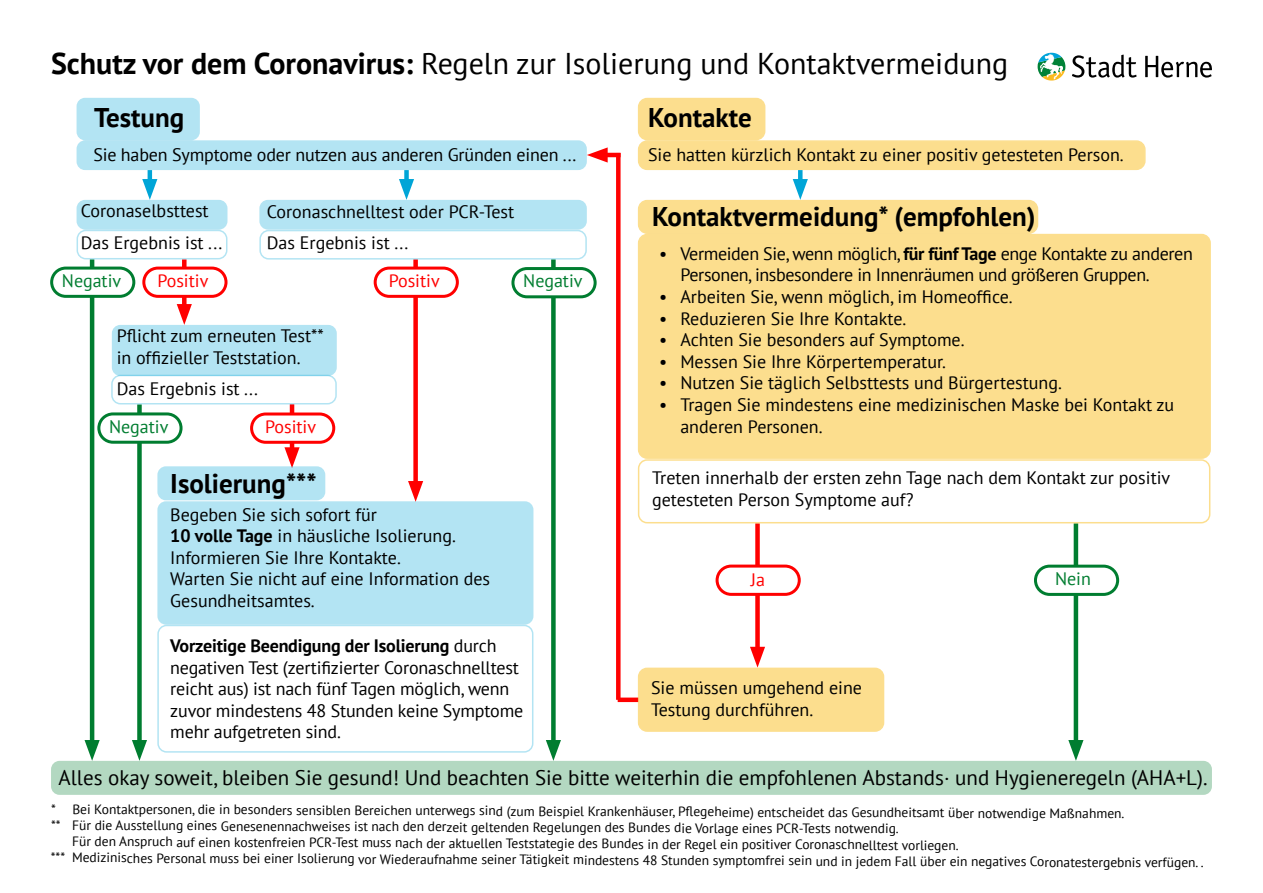
<style>
.page{position:relative;width:1263px;height:893px;background:#fff}
.page>*{position:absolute;margin:0;border:0;box-sizing:border-box;transform-origin:0 0}
.Überschrift1{font:30px "PT Sans";color:#000}
.Überschrift2{font:700 27px "PT Sans";color:#000}
.gross{font:21px "PT Sans";color:#000}
.liste{font:18px/21.6px "PT Sans";color:#000}
.liste-2{font:18px/21.6px "PT Sans";letter-spacing:-.02em;color:#000}
.negativ{font:18px "PT Sans";color:#007d30}
.positiv{font:18px "PT Sans";color:#f00}
.klein{font:13.5px "PT Sans";letter-spacing:-.005em;color:#000}
.s1{font-weight:700}
</style>
<div class="page">
<hr style="left:90px;top:259px;width:4px;height:489px;background:#007d30">
<svg style="left:85px;top:740px;width:15px;height:21px"></svg>
<div style="left:52px;top:268px;width:82px;height:28px;background:#fff;border-radius:14px"></div>
<div style="left:50px;top:267px;width:85px;height:31px;border:3px solid #007d30;border-radius:14px"></div>
<div style="left:182px;top:259px;width:5px;height:53px;background:#f00"></div>
<svg style="left:177px;top:304px;width:15px;height:21px"></svg>
<div style="left:144px;top:268px;width:82px;height:28px;background:#fff;border-radius:14px"></div>
<div style="left:142px;top:267px;width:85px;height:31px;border:3px solid #f00;border-radius:14px"></div>
<div style="left:137px;top:404px;width:5px;height:344px;background:#007d30"></div>
<svg style="left:132px;top:740px;width:15px;height:21px"></svg>
<div style="left:99px;top:414px;width:82px;height:28px;background:#fff;border-radius:14px"></div>
<div style="left:97px;top:412px;width:86px;height:32px;border:3px solid #007d30;border-radius:14px"></div>
<div style="left:551px;top:259px;width:5px;height:489px;background:#007d30"></div>
<svg style="left:546px;top:740px;width:15px;height:21px"></svg>
<div style="left:513px;top:269px;width:82px;height:28px;background:#fff;border-radius:14px"></div>
<div style="left:511px;top:267px;width:86px;height:31px;border:3px solid #007d30;border-radius:14px"></div>
<hr style="left:1074px;top:523px;width:4px;height:225px;background:#007d30">
<svg style="left:1068px;top:740px;width:15px;height:21px"></svg>
<div style="left:1035px;top:566px;width:83px;height:28px;background:#fff;border-radius:14px"></div>
<div style="left:1034px;top:565px;width:85px;height:31px;border:3px solid #007d30;border-radius:14px"></div>
<hr style="left:290px;top:404px;width:4px;height:52px;background:#f00">
<svg style="left:284px;top:447px;width:16px;height:19px"></svg>
<div style="left:252px;top:414px;width:82px;height:28px;background:#fff;border-radius:14px"></div>
<div style="left:250px;top:412px;width:85px;height:32px;border:3px solid #f00;border-radius:14px"></div>
<div style="left:413px;top:259px;width:5px;height:230px;background:#f00"></div>
<svg style="left:408px;top:481px;width:15px;height:20px"></svg>
<div style="left:375px;top:268px;width:82px;height:28px;background:#fff;border-radius:14px"></div>
<div style="left:374px;top:267px;width:85px;height:31px;border:3px solid #f00;border-radius:14px"></div>
<div style="left:755px;top:523px;width:5px;height:132px;background:#f00"></div>
<svg style="left:750px;top:647px;width:15px;height:21px"></svg>
<div style="left:717px;top:566px;width:82px;height:28px;background:#fff;border-radius:14px"></div>
<div style="left:715px;top:565px;width:86px;height:31px;border:3px solid #f00;border-radius:14px"></div>
<hr style="left:618px;top:698px;width:20px;height:4px;background:#f00">
<svg style="left:616px;top:157px;width:4px;height:543px;background:#ff0404"></svg>
<hr style="left:599px;top:153px;width:21px;height:4px;background:#f00">
<svg style="left:587px;top:147px;width:21px;height:16px"></svg>
<div style="left:77px;top:98px;width:123px;height:42px;background:#b3e4f3;border-radius:9px"></div>
<hr style="left:148px;top:170px;width:4px;height:17px;background:#00a5d7">
<svg style="left:142px;top:179px;width:15px;height:21px"></svg>
<div style="left:77px;top:140px;width:510px;height:30px;background:#b3e4f3;border-radius:9px"></div>
<div style="left:639px;top:99px;width:126px;height:41px;background:#fcde8e;border-radius:9px"></div>
<div style="left:638px;top:98px;width:127px;height:42px;border:2px solid #fabe1e;border-radius:9px"></div>
<div style="left:404px;top:170px;width:5px;height:17px;background:#00a5d7"></div>
<svg style="left:399px;top:179px;width:15px;height:21px"></svg>
<div style="left:77px;top:200px;width:150px;height:30px;background:#b3e4f3;border-radius:9px"></div>
<div style="left:77px;top:230px;width:150px;height:29px;border:2px solid #00a5d7;border-radius:9px"></div>
<div style="left:112px;top:325px;width:225px;height:51px;background:#b3e4f3;border-radius:9px"></div>
<div style="left:111px;top:375px;width:226px;height:29px;border:2px solid #00a5d7;border-radius:9px"></div>
<div style="left:157px;top:466px;width:168px;height:34px;background:#b3e4f3;border-radius:9px"></div>
<div style="left:157px;top:625px;width:376px;height:128px;border:2px solid #00a5d7;border-radius:9px"></div>
<div style="left:51px;top:761px;width:1161px;height:34px;background:#b3d8c1;border-radius:9px"></div>
<div style="left:259px;top:200px;width:328px;height:30px;background:#b3e4f3;border-radius:9px"></div>
<div style="left:259px;top:230px;width:328px;height:30px;border:2px solid #00a5d7;border-radius:9px"></div>
<div style="left:639px;top:141px;width:506px;height:28px;background:#fcde8e;border-radius:9px"></div>
<div style="left:638px;top:140px;width:507px;height:30px;border:2px solid #fabe1e;border-radius:9px"></div>
<div style="left:639px;top:201px;width:398px;height:32px;background:#fcde8e;border-radius:9px"></div>
<div style="left:638px;top:200px;width:400px;height:34px;border:2px solid #fabe1e;border-radius:9px"></div>
<div style="left:639px;top:235px;width:571px;height:223px;background:#fcde8e;border-radius:9px"></div>
<div style="left:638px;top:234px;width:573px;height:225px;border:2px solid #fabe1e;border-radius:9px"></div>
<div style="left:157px;top:501px;width:376px;height:124px;background:#b3e4f3;border-radius:9px"></div>
<svg style="left:798px;top:170px;width:4px;height:9px"></svg>
<svg style="left:793px;top:179px;width:15px;height:21px"></svg>
<div style="left:638px;top:459px;width:572px;height:64px;border:2px solid #fabe1e;border-radius:9px"></div>
<div style="left:639px;top:668px;width:244px;height:63px;background:#fcde8e;border-radius:9px"></div>
<div style="left:638px;top:668px;width:246px;height:64px;border:2px solid #fabe1e;border-radius:9px"></div>
<svg style="left:1072px;top:55px;width:140px;height:23px"></svg>
<svg style="left:1037px;top:53px;width:28px;height:28px"></svg>
<p class="Überschrift1" style="left:51px;top:44px;width:959px"><span class="s1">Schutz vor dem Coronavirus:</span> Regeln zur Isolierung und Kontaktvermeidung</p>
<p class="Überschrift2" style="left:94px;top:100px;width:92px">Testung</p>
<p class="Überschrift2" style="left:648px;top:100px;width:105px">Kontakte</p>
<p class="liste" style="left:93px;top:143px;width:484px">Sie haben Symptome oder nutzen aus anderen Gründen einen ...</p>
<p class="liste" style="left:648px;top:143px;width:477px">Sie hatten kürzlich Kontakt zu einer positiv getesteten Person.</p>
<p class="liste" style="left:81px;top:199px;width:129px">Coronaselbsttest</p>
<p class="liste" style="left:267px;top:200px;width:249px">Coronaschnelltest oder PCR-Test</p>
<p class="liste" style="left:81px;top:232px;width:143px">Das Ergebnis ist ...</p>
<p class="Überschrift2" style="left:652px;top:199px;width:385px">Kontaktvermeidung* (empfohlen)</p>
<p class="liste-2" style="left:680px;top:242px;width:514px;text-indent:-21px">• Vermeiden Sie, wenn möglich, <span class="s1">für fünf Tage</span> enge Kontakte zu anderen<br>Personen, insbesondere in Innenräumen und größeren Gruppen.</p>
<p class="liste" style="left:659px;top:285px;width:355px">• Arbeiten Sie, wenn möglich, im Homeoffice.</p>
<p class="liste" style="left:659px;top:307px;width:249px">• Reduzieren Sie Ihre Kontakte.</p>
<p class="liste" style="left:659px;top:329px;width:307px">• Achten Sie besonders auf Symptome.</p>
<p class="liste" style="left:659px;top:350px;width:288px">• Messen Sie Ihre Körpertemperatur.</p>
<p class="liste" style="left:659px;top:372px;width:404px">• Nutzen Sie täglich Selbsttests und Bürgertestung.</p>
<p class="liste" style="left:680px;top:393px;width:495px;text-indent:-21px">• Tragen Sie mindestens eine medizinischen Maske bei Kontakt zu anderen Personen.</p>
<p class="liste" style="left:267px;top:232px;width:143px">Das Ergebnis ist ...</p>
<p class="negativ" style="left:62px;top:269px;width:61px">Negativ</p>
<p class="positiv" style="left:157px;top:269px;width:53px">Positiv</p>
<p class="positiv" style="left:389px;top:269px;width:53px">Positiv</p>
<p class="negativ" style="left:523px;top:269px;width:61px">Negativ</p>
<p class="liste" style="left:117px;top:325px;width:209px">Pflicht zum erneuten Test** in offizieller Teststation.</p>
<p class="liste" style="left:117px;top:378px;width:143px">Das Ergebnis ist ...</p>
<p class="negativ" style="left:109px;top:415px;width:61px">Negativ</p>
<p class="positiv" style="left:265px;top:415px;width:53px">Positiv</p>
<p class="Überschrift2" style="left:170px;top:466px;width:148px">Isolierung***</p>
<p class="liste" style="left:170px;top:503px;width:321px">Begeben Sie sich sofort für<br><span class="s1">10 volle Tage</span> in häusliche Isolierung.<br>Informieren Sie Ihre Kontakte.<br>Warten Sie nicht auf eine Information des<br>Gesundheitsamtes.</p>
<p class="liste" style="left:170px;top:634px;width:354px"><span class="s1">Vorzeitige Beendigung der Isolierung</span> durch negativen Test (zertifizierter Coronaschnelltest reicht aus) ist nach fünf Tagen möglich, wenn zuvor mindestens 48 Stunden keine Symptome mehr aufgetreten sind.</p>
<p class="liste" style="left:652px;top:467px;width:520px">Treten innerhalb der ersten zehn Tage nach dem Kontakt zur positiv getesteten Person Symptome auf?</p>
<p class="positiv" style="left:751px;top:568px;width:16px">Ja</p>
<p class="liste" style="left:651px;top:677px;width:213px">Sie müssen umgehend eine<br>Testung durchführen.</p>
<p class="negativ" style="left:1055px;top:567px;width:37px">Nein</p>
<p class="gross" style="left:58px;top:764px;width:1150px">Alles okay soweit, bleiben Sie gesund! Und beachten Sie bitte weiterhin die empfohlenen Abstands· und Hygieneregeln (AHA+L).</p>
<p class="klein" style="left:51px;top:802px;width:1075px">* Bei Kontaktpersonen, die in besonders sensiblen Bereichen unterwegs sind (zum Beispiel Krankenhäuser, Pflegeheime) entscheidet das Gesundheitsamt über notwendige Maßnahmen.</p>
<p class="klein" style="left:51px;top:818px;width:849px">** Für die Ausstellung eines Genesenennachweises ist nach den derzeit geltenden Regelungen des Bundes die Vorlage eines PCR-Tests notwendig.</p>
<p class="klein" style="left:72px;top:835px;width:888px">Für den Anspruch auf einen kostenfreien PCR-Test muss nach der aktuellen Teststategie des Bundes in der Regel ein positiver Coronaschnelltest vorliegen.</p>
<p class="klein" style="left:51px;top:851px;width:1154px">*** Medizinisches Personal muss bei einer Isolierung vor Wiederaufnahme seiner Tätigkeit mindestens 48 Stunden symptomfrei sein und in jedem Fall über ein negatives Coronatestergebnis verfügen. .</p>
</div>
